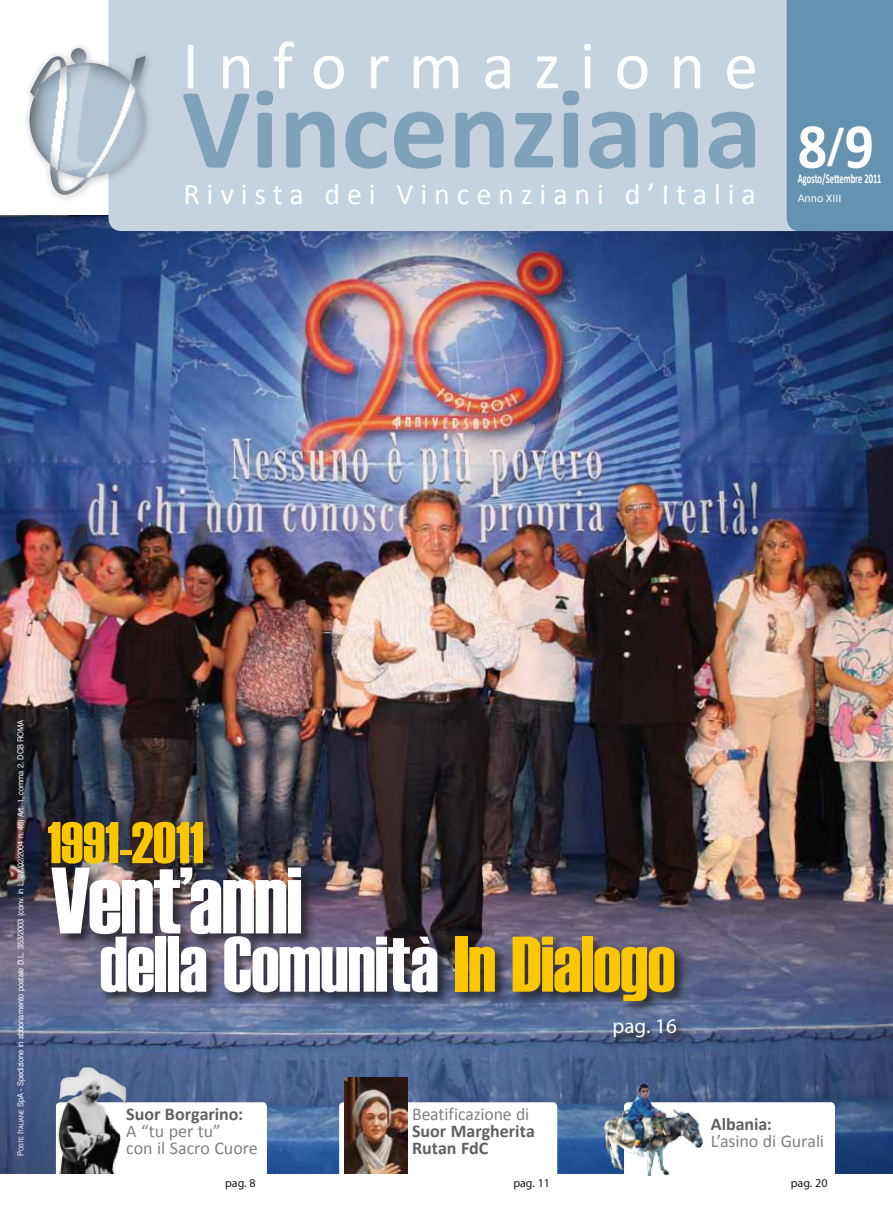
<style>
.page{position:relative;width:893px;height:1212px;background:#fff}
.page>*{position:absolute;margin:0;border:0;box-sizing:border-box;transform-origin:0 0}
.t1{font:700 115.95px "Calibri";color:#80a1ba}
.t2{font:94.2px "Haettenschweiler";letter-spacing:-.015em;color:#fff}
.t3{font:78.6px "Haettenschweiler";letter-spacing:-.01em;color:#fff}
.t4{font:68.25px "Calibri";letter-spacing:.28em;color:#fff}
.t5{font:700 64.5px "Calibri";color:#fff;scale:.9 1}
.t6{font:58.8px "Haettenschweiler";letter-spacing:-.005em;color:#fcc700}
.t7{font:700 45px "Calibri";color:#fff;scale:.9 1}
.t8{font:30px "Calibri";letter-spacing:.23em;color:#fff}
.t9{font:21px "Myriad Pro";color:#fff}
.t10{font:18px/17.2px "Calibri";letter-spacing:-.005em;color:#808183}
.t11{font:700 18px/17.2px "Calibri";color:#5f6062}
.t12{font:700 13.5px "Calibri";color:#fff;scale:.63 1}
.t13{font:12px "Myriad Pro";color:#1a171c}
.t14{font:12px "Calibri";color:#fff}
.t15{font:8.25px "Helvetica";color:#fff;scale:.9 1}
.s1{font-size:64.5px}
.s2{font-style:inherit}
.s3{font-size:6.15px}
.s4{color:#fcc700}
</style>
<div class="page">
<img style="left:0;top:231px;width:893px;height:943px">
<div style="left:198px;top:0;width:589px;height:231px;background:#c5d2df"></div>
<div style="left:787px;top:0;width:106px;height:231px;background:#6592af"></div>
<svg style="left:614px;top:1019px;width:70px;height:27px;background:#485a7e"></svg>
<div style="left:56px;top:1102px;width:211px;height:110px;background:#fff;border-radius:4px"></div>
<div style="left:339px;top:1102px;width:218px;height:110px;background:#fff;border-radius:4px"></div>
<div style="left:624px;top:1102px;width:211px;height:110px;background:#fff;border-radius:4px"></div>
<img style="left:344px;top:1078px;width:64px;height:96px">
<div style="left:0;top:0;width:198px;height:262px;background:#1a171c;opacity:.56"></div>
<div style="left:49px;top:866px;width:266px;height:83px;background:#1a171c;opacity:.75"></div>
<img style="left:52px;top:1043px;width:137px;height:131px">
<img style="left:587px;top:1061px;width:153px;height:115px">
<div style="left:99px;top:934px;width:590px;height:82px;background:#1a171c;opacity:.75"></div>
<h3 class="t4" style="left:182px;top:23px;width:578px">Informazione</h3>
<h1 class="t1" style="left:182px;top:57px;width:582px">Vincenziana</h1>
<h3 class="t8" style="left:183px;top:176px;width:574px">Rivista dei Vincenziani d’Italia</h3>
<h3 class="t5" style="left:798px;top:106px;width:34px">8</h3>
<h3 class="t12" style="left:798px;top:170px;width:135px">Agosto/Settembre 2011</h3>
<h3 class="t7" style="left:827px;top:117px;width:54px">/<span class="s1">9</span></h3>
<h3 class="t14" style="left:798px;top:191px;width:45px">Anno XIII</h3>
<p class="t15" style="left:14px;top:1156px;width:487px;rotate:-90deg"><span class="s2">P</span><span class="s3">oste</span> <span class="s2">I</span><span class="s3">taliane</span> SpA - Spedizione in abbonamento postale D.L. 353/2003 (conv. in L. 27/02/2004 n. 46) Art. 1, comma 2, DCB ROMA</p>
<h3 class="t6" style="left:47px;top:809px;width:158px">1991-2011</h3>
<h2 class="t2" style="left:51px;top:847px;width:252px">Vent’anni</h2>
<h3 class="t3" style="left:99px;top:919px;width:577px">della Comunità <span class="s4">In Dialogo</span></h3>
<h3 class="t11" style="left:126px;top:1104px;width:118px">Suor Borgarino:</h3>
<h3 class="t10" style="left:126px;top:1122px;width:133px">A “tu per tu”<br>con il Sacro Cuore</h3>
<h3 class="t13" style="left:225px;top:1176px;width:32px">pag. 8</h3>
<h3 class="t10" style="left:412px;top:1104px;width:119px">Beatificazione di</h3>
<h3 class="t11" style="left:412px;top:1122px;width:124px">Suor Margherita<br>Rutan FdC</h3>
<h3 class="t9" style="left:613px;top:1013px;width:66px">pag. 16</h3>
<h3 class="t11" style="left:711px;top:1114px;width:63px">Albania:</h3>
<h3 class="t10" style="left:711px;top:1131px;width:115px">L’asino di Gurali</h3>
<h3 class="t13" style="left:513px;top:1176px;width:38px">pag. 11</h3>
<h3 class="t13" style="left:791px;top:1176px;width:38px">pag. 20</h3>
</div>
